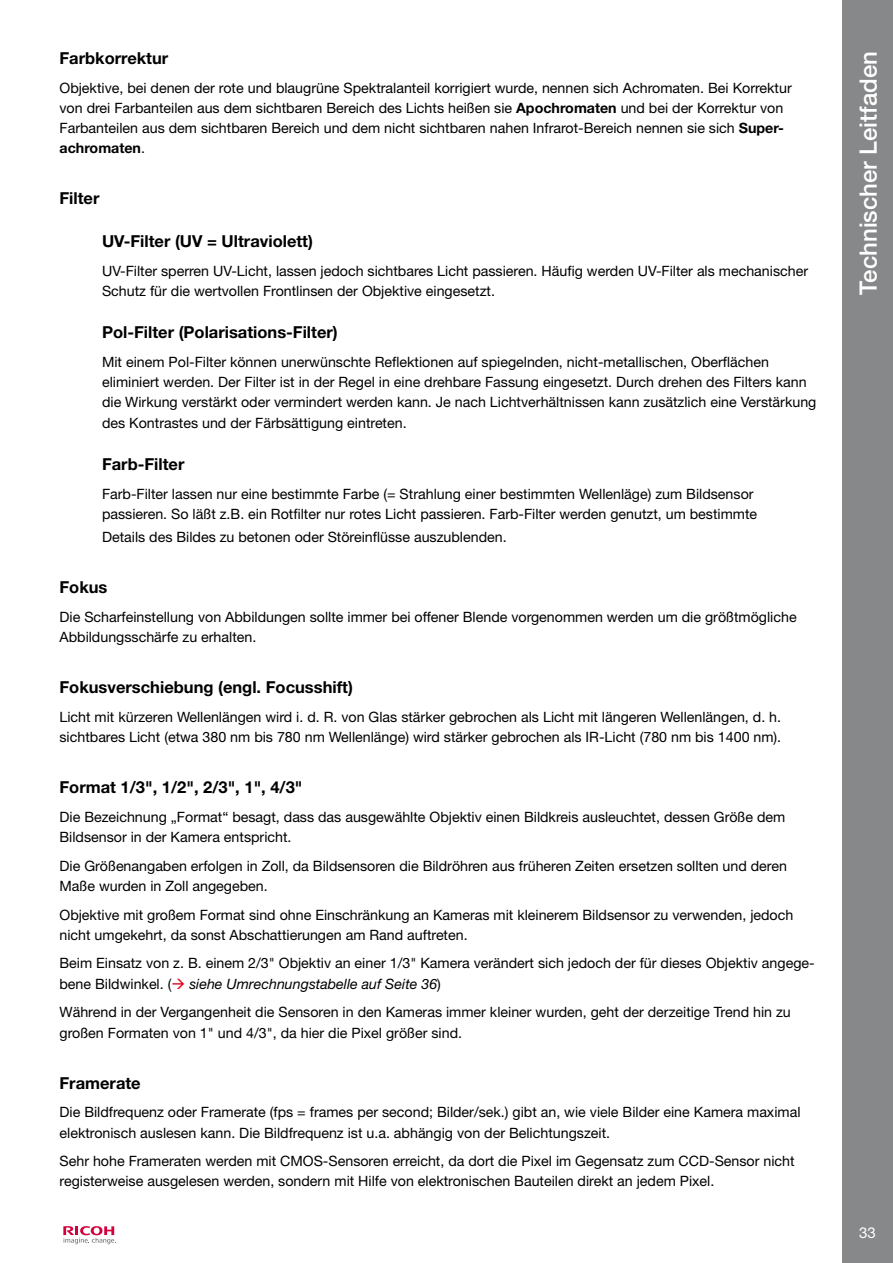
<style>
.page{position:relative;width:893px;height:1263px;background:#fff}
.page>*{position:absolute;margin:0;border:0;box-sizing:border-box;transform-origin:0 0}
.t1{font:500 24px "Helvetica Neue";color:#fff}
.t2{font:700 16.5px "Helvetica Neue";color:#000}
.t3{font:15px "Helvetica Neue";color:#fff}
.t4{font:14.25px/20.2px "Helvetica Neue";color:#000}
.s1{font-weight:700}
.s2{color:#e2001a}
.s3{font-style:italic}
</style>
<div class="page">
<div style="left:842px;top:0;width:51px;height:1263px;background:#87888a"></div>
<svg style="left:63px;top:1226px;width:53px;height:18px"></svg>
<p class="t2" style="left:60px;top:48px;width:110px">Farbkorrektur</p>
<p class="t4" style="left:60px;top:77px;width:734px">Objektive, bei denen der rote und blaugrüne Spektralanteil korrigiert wurde, nennen sich Achromaten. Bei Korrektur von drei Farbanteilen aus dem sichtbaren Bereich des Lichts heißen sie <span class="s1">Apochromaten</span> und bei der Korrektur von Farbanteilen aus dem sichtbaren Bereich und dem nicht sichtbaren nahen Infrarot-Bereich nennen sie sich <span class="s1">Super&shy;achromaten</span>.</p>
<p class="t2" style="left:60px;top:188px;width:41px">Filter</p>
<p class="t2" style="left:102px;top:231px;width:212px">UV-Filter (UV = Ultraviolett)</p>
<p class="t4" style="left:102px;top:260px;width:708px">UV-Filter sperren UV-Licht, lassen jedoch sichtbares Licht passieren. Häufig werden UV-Filter als mechanischer<br>Schutz für die wertvollen Frontlinsen der Objektive eingesetzt.</p>
<p class="t2" style="left:102px;top:322px;width:237px">Pol-Filter (Polarisations-Filter)</p>
<p class="t4" style="left:102px;top:352px;width:716px">Mit einem Pol-Filter können unerwünschte Reflektionen auf spiegelnden, nicht-metallischen, Oberflächen eliminiert werden. Der Filter ist in der Regel in eine drehbare Fassung eingesetzt. Durch drehen des Filters kann die Wirkung verstärkt oder vermindert werden kann. Je nach Lichtverhältnissen kann zusätzlich eine Verstärkung des Kontrastes und der Färbsättigung eintreten.</p>
<p class="t2" style="left:102px;top:454px;width:84px">Farb-Filter</p>
<p class="t4" style="left:102px;top:483px;width:657px">Farb-Filter lassen nur eine bestimmte Farbe (= Strahlung einer bestimmten Wellenläge) zum Bildsensor passieren. So läßt z.B. ein Rotfilter nur rotes Licht passieren. Farb-Filter werden genutzt, um bestimmte</p>
<p class="t4" style="left:102px;top:527px;width:406px">Details des Bildes zu betonen oder Störeinflüsse auszublenden.</p>
<p class="t2" style="left:60px;top:577px;width:49px">Fokus</p>
<p class="t4" style="left:60px;top:606px;width:739px">Die Scharfeinstellung von Abbildungen sollte immer bei offener Blende vorgenommen werden um die größtmögliche<br>Abbildungsschärfe zu erhalten.</p>
<p class="t2" style="left:60px;top:677px;width:295px">Fokusverschiebung (engl. Focusshift)</p>
<p class="t4" style="left:60px;top:706px;width:723px">Licht mit kürzeren Wellenlängen wird i. d. R. von Glas stärker gebrochen als Licht mit längeren Wellenlängen, d. h. sichtbares Licht (etwa 380 nm bis 780 nm Wellenlänge) wird stärker gebrochen als IR-Licht (780 nm bis 1400 nm).</p>
<p class="t2" style="left:60px;top:777px;width:245px">Format 1/3", 1/2", 2/3", 1", 4/3"</p>
<p class="t4" style="left:60px;top:806px;width:727px">Die Bezeichnung „Format“ besagt, dass das ausgewählte Objektiv einen Bildkreis ausleuchtet, dessen Größe dem<br>Bildsensor in der Kamera entspricht.</p>
<p class="t4" style="left:60px;top:855px;width:729px">Die Größenangaben erfolgen in Zoll, da Bildsensoren die Bildröhren aus früheren Zeiten ersetzen sollten und deren<br>Maße wurden in Zoll angegeben.</p>
<p class="t4" style="left:60px;top:904px;width:735px">Objektive mit großem Format sind ohne Einschränkung an Kameras mit kleinerem Bildsensor zu verwenden, jedoch nicht umgekehrt, da sonst Abschattierungen am Rand auftreten.</p>
<p class="t4" style="left:60px;top:953px;width:757px">Beim Einsatz von z. B. einem 2/3" Objektiv an einer 1/3" Kamera verändert sich jedoch der für dieses Objektiv angege&shy;bene Bildwinkel. (<span class="s2">→</span> <span class="s3">siehe Umrechnungstabelle auf Seite 36</span>)</p>
<p class="t4" style="left:60px;top:1002px;width:733px">Während in der Vergangenheit die Sensoren in den Kameras immer kleiner wurden, geht der derzeitige Trend hin zu großen Formaten von 1" und 4/3", da hier die Pixel größer sind.</p>
<p class="t2" style="left:60px;top:1072px;width:83px">Framerate</p>
<p class="t4" style="left:60px;top:1102px;width:742px">Die Bildfrequenz oder Framerate (fps = frames per second; Bilder/sek.) gibt an, wie viele Bilder eine Kamera maximal elektronisch auslesen kann. Die Bildfrequenz ist u.a. abhängig von der Belichtungszeit.</p>
<p class="t4" style="left:60px;top:1151px;width:737px">Sehr hohe Frameraten werden mit CMOS-Sensoren erreicht, da dort die Pixel im Gegensatz zum CCD-Sensor nicht registerweise ausgelesen werden, sondern mit Hilfe von elektronischen Bauteilen direkt an jedem Pixel.</p>
<h1 class="t1" style="left:854px;top:295px;width:245px;rotate:-90deg">Technischer Leitfaden</h1>
<p class="t3" style="left:859px;top:1223px;width:18px">33</p>
</div>
